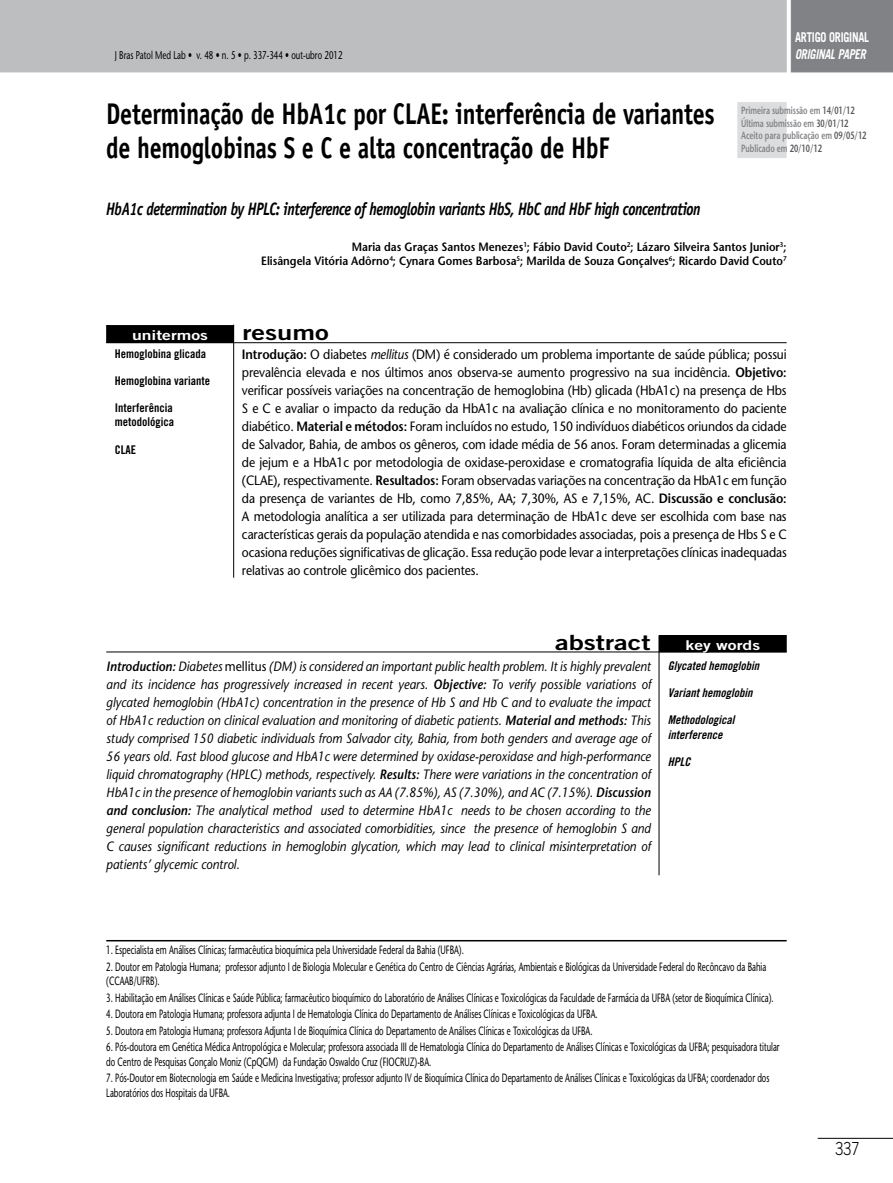
<style>
.page{position:relative;width:893px;height:1183px;background:#fff}
.page>*{position:absolute;margin:0;border:0;box-sizing:border-box;transform-origin:0 0}
.t1{font:700 30px/34.5px "Officina Sans Std";letter-spacing:-.01em;color:#000;scale:.8 1}
.t2{font:21px "Trade Gothic LT Std Bd 2";color:#000;scale:1.3 1}
.t3{font:italic 700 18px "Officina Sans Std";letter-spacing:-.03em;color:#000;scale:.8 1}
.t4{font:300 18px "Trade Gothic LT Std";color:#000;scale:.8 1}
.t5{font:500 13.5px/18px "Stone Sans Std";letter-spacing:-.01em;color:#000;text-align:justify;scale:.9 1}
.t6{font:italic 500 13.5px/18px "Stone Sans Std";color:#000;text-align:justify;scale:.9 1}
.t7{font:13.5px "Trade Gothic LT Std Bd 2";color:#fff;scale:1.3 1}
.t8{font:700 13.5px "Trade Gothic LT Std";letter-spacing:-.02em;color:#fff;scale:.8 1}
.t9{font:italic 700 13.5px "Trade Gothic LT Std";letter-spacing:-.02em;color:#fff;scale:.8 1}
.t10{font:500 12px/14.4px "Stone Sans Std";color:#000;scale:.65 1}
.t11{font:600 12px/14.4px "Stone Sans Std";color:#000;text-align:right;scale:.9 1}
.t12{font:12px/14.4px "Trade Gothic LT Std Bd Cn 20";color:#000}
.t13{font:12px/14.4px "Trade Gothic LT Std Bd Cn 20 Obl";color:#000}
.t14{font:500 11.25px "Stone Sans Std";color:#000;scale:.7 1}
.t15{font:600 10.5px/12.6px "Stone Sans Std";color:#808285;scale:.7 1}
.s1{color:#58595b}
.s2{font-weight:600}
.s3{font-style:italic}
.s4{font-style:normal}
</style>
<div class="page">
<div style="left:791px;top:0;width:102px;height:72px;background:#808285"></div>
<div style="left:0;top:0;width:787px;height:72px;background:#bcbec0"></div>
<div style="left:737px;top:102px;width:50px;height:56px;background:#dcddde"></div>
<hr style="left:818px;top:1137px;width:75px;height:1px;background:#000">
<hr style="left:233px;top:324px;width:1px;height:253px;background:#000">
<div style="left:107px;top:325px;width:126px;height:17px;background:#000"></div>
<div style="left:106px;top:325px;width:128px;height:18px;border:1px solid #000"></div>
<hr style="left:106px;top:342px;width:681px;height:1px;background:#000">
<div style="left:659px;top:635px;width:127px;height:16px;background:#000"></div>
<hr style="left:659px;top:635px;width:1px;height:240px;background:#000">
<hr style="left:106px;top:651px;width:681px;height:1px;background:#000">
<hr style="left:106px;top:939px;width:681px;height:2px;background:#000">
<p class="t14" style="left:115px;top:48px;width:327px">J Bras Patol Med Lab • v. 48 • n. 5 • p. 337-344 • out‑ubro 2012</p>
<p class="t8" style="left:795px;top:29px;width:94px">ARTIGO ORIGINAL</p>
<p class="t9" style="left:795px;top:45px;width:90px">ORIGINAL PAPER</p>
<h1 class="t1" style="left:106px;top:96px;width:762px">Determinação de HbA1c por CLAE: interferência de variantes de hemoglobinas S e C e alta concentração de HbF</h1>
<h3 class="t3" style="left:106px;top:197px;width:745px">HbA1c determination by HPLC: interference of hemoglobin variants HbS, HbC and HbF high concentration</h3>
<p class="t11" style="left:261px;top:239px;width:585px">Maria das Graças Santos Menezes<sup>1</sup>; Fábio David Couto<sup>2</sup>; Lázaro Silveira Santos Junior<sup>3</sup>;<br>Elisângela Vitória Adôrno<sup>4</sup>; Cynara Gomes Barbosa<sup>5</sup>; Marilda de Souza Gonçalves<sup>6</sup>; Ricardo David Couto<sup>7</sup></p>
<p class="t15" style="left:741px;top:104px;width:181px">Primeira submissão em <span class="s1">14/01/12<br></span>Última submissão em <span class="s1">30/01/12<br></span>Aceito para publicação em <span class="s1">09/05/12<br></span>Publicado em <span class="s1">20/10/12</span></p>
<p class="t7" style="left:132px;top:327px;width:60px">unitermos</p>
<h2 class="t2" style="left:242px;top:319px;width:68px">resumo</h2>
<p class="t12" style="left:115px;top:346px;width:93px">Hemoglobina glicada</p>
<p class="t12" style="left:115px;top:373px;width:97px">Hemoglobina variante</p>
<p class="t12" style="left:115px;top:400px;width:61px">Interferência metodológica</p>
<p class="t12" style="left:115px;top:442px;width:23px">CLAE</p>
<p class="t5" style="left:242px;top:345px;width:607px"><span class="s2">Introdução:</span> O diabetes <span class="s3">mellitus</span> (DM) é considerado um problema importante de saúde pública; possui prevalência elevada e nos últimos anos observa-se aumento progressivo na sua incidência. <span class="s2">Objetivo: </span>verificar possíveis variações na concentração de hemoglobina (Hb) glicada (HbA1c) na presença de Hbs S e C e avaliar o impacto da redução da HbA1c na avaliação clínica e no monitoramento do paciente diabético. <span class="s2">Material e métodos:</span> Foram incluídos no estudo, 150 indivíduos diabéticos oriundos da cidade de Salvador, Bahia, de ambos os gêneros, com idade média de 56 anos. Foram determinadas a glicemia de jejum e a HbA1c por metodologia de oxidase-peroxidase e cromatografia líquida de alta eficiência (CLAE), respectivamente. <span class="s2">Resultados:</span> Foram observadas variações na concentração da HbA1c em função da presença de variantes de Hb, como 7,85%, AA; 7,30%, AS e 7,15%, AC. <span class="s2">Discussão e conclusão:<br></span>A metodologia analítica a ser utilizada para determinação de HbA1c deve ser escolhida com base nas características gerais da população atendida e nas comorbidades associadas, pois a presença de Hbs S e C ocasiona reduções significativas de glicação. Essa redução pode levar a interpretações clínicas inadequadas relativas ao controle glicêmico dos pacientes.</p>
<h2 class="t2" style="left:555px;top:629px;width:75px">abstract</h2>
<p class="t6" style="left:106px;top:657px;width:607px"><span class="s2">Introduction:</span> Diabetes <span class="s4">mellitus</span> (DM) is considered an important public health problem. It is highly prevalent and its incidence has progressively increased in recent years. <span class="s2">Objective:</span> To verify possible variations of glycated hemoglobin (HbA1c) concentration in the presence of Hb S and Hb C and to evaluate the impact of HbA1c reduction on clinical evaluation and monitoring of diabetic patients. <span class="s2">Material and methods:</span> This study comprised 150 diabetic individuals from Salvador city, Bahia, from both genders and average age of 56 years old. Fast blood glucose and HbA1c were determined by oxidase-peroxidase and high-performance liquid chromatography (HPLC) methods, respectively. <span class="s2">Results:</span> There were variations in the concentration of HbA1c in the presence of hemoglobin variants such as AA (7.85%), AS (7.30%), and AC (7.15%). <span class="s2">Discussion and conclusion:</span> The analytical method used to determine HbA1c needs to be chosen according to the general population characteristics and associated comorbidities, since the presence of hemoglobin S and C causes significant reductions in hemoglobin glycation, which may lead to clinical misinterpretation of patients’ glycemic control.</p>
<p class="t7" style="left:686px;top:636px;width:59px">key words</p>
<p class="t13" style="left:668px;top:658px;width:93px">Glycated hemoglobin</p>
<p class="t13" style="left:668px;top:685px;width:86px">Variant hemoglobin</p>
<p class="t13" style="left:668px;top:712px;width:68px">Methodological interference</p>
<p class="t13" style="left:668px;top:754px;width:24px">HPLC</p>
<p class="t10" style="left:106px;top:942px;width:552px">1. Especialista em Análises Clínicas; farmacêutica bioquímica pela Universidade Federal da Bahia (UFBA).</p>
<p class="t10" style="left:106px;top:959px;width:1017px">2. Doutor em Patologia Humana; professor adjunto I de Biologia Molecular e Genética do Centro de Ciências Agrárias, Ambientais e Biológicas da Universidade Federal do Recôncavo da Bahia (CCAAB/UFRB).</p>
<p class="t10" style="left:106px;top:990px;width:1028px">3. Habilitação em Análises Clínicas e Saúde Pública; farmacêutico bioquímico do Laboratório de Análises Clínicas e Toxicológicas da Faculdade de Farmácia da UFBA (setor de Bioquímica Clínica).</p>
<p class="t10" style="left:106px;top:1006px;width:757px">4. Doutora em Patologia Humana; professora adjunta I de Hematologia Clínica do Departamento de Análises Clínicas e Toxicológicas da UFBA.</p>
<p class="t10" style="left:106px;top:1023px;width:750px">5. Doutora em Patologia Humana; professora Adjunta I de Bioquímica Clínica do Departamento de Análises Clínicas e Toxicológicas da UFBA.</p>
<p class="t10" style="left:106px;top:1039px;width:1037px">6. Pós-doutora em Genética Médica Antropológica e Molecular; professora associada III de Hematologia Clínica do Departamento de Análises Clínicas e Toxicológicas da UFBA; pesquisadora titular do Centro de Pesquisas Gonçalo Moniz (CpQGM) da Fundação Oswaldo Cruz (FIOCRUZ)-BA.</p>
<p class="t10" style="left:106px;top:1070px;width:1022px">7. Pós-Doutor em Biotecnologia em Saúde e Medicina Investigativa; professor adjunto IV de Bioquímica Clínica do Departamento de Análises Clínicas e Toxicológicas da UFBA; coordenador dos<br>Laboratórios dos Hospitais da UFBA.</p>
<h3 class="t4" style="left:836px;top:1137px;width:32px">337</h3>
</div>
